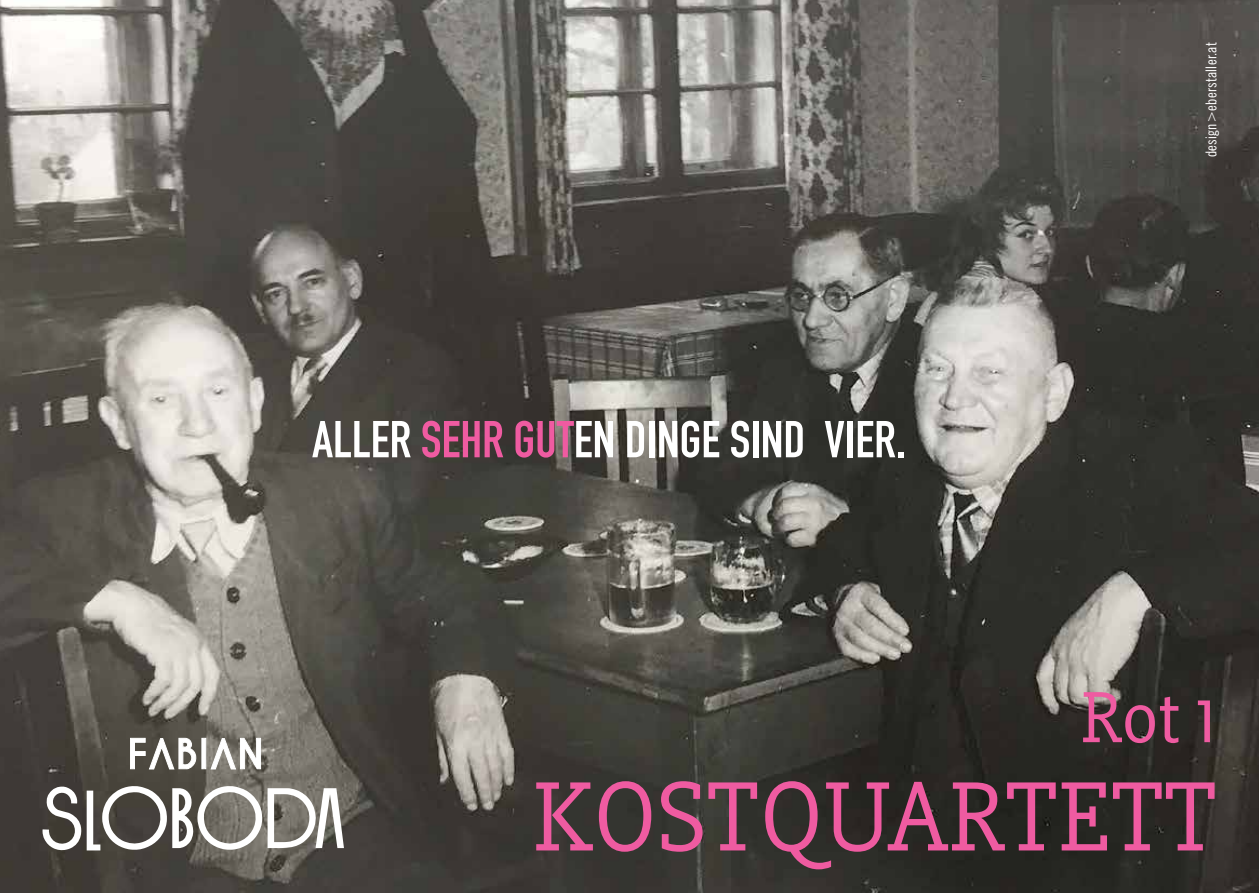
<style>
.page{position:relative;width:1259px;height:893px;background:#fff}
.page>*{position:absolute;margin:0;border:0;box-sizing:border-box;transform-origin:0 0}
.t1{font:102px "Slabo 27 px";color:#ef5ba1}
.t2{font:75px "Slabo 27 px";color:#ef5ba1}
.t3{font:700 51px "DIN Condensed";color:#fff}
.t4{font:condensed 15px "News Gothic BT";letter-spacing:.02em;color:#fff}
.s1{color:#ef5ba1}
</style>
<div class="page">
<img style="left:0;top:0;width:1259px;height:893px">
<svg style="left:43px;top:786px;width:38px;height:65px"></svg>
<svg style="left:87px;top:786px;width:257px;height:64px"></svg>
<svg style="left:130px;top:738px;width:131px;height:32px"></svg>
<p class="t3" style="left:312px;top:409px;width:595px">ALLER <span class="s1">SEHR GUT</span>EN DINGE SIND VIER.</p>
<p class="t4" style="left:1202px;top:157px;width:116px;rotate:-90deg">design&gt;eberstaller.at</p>
<h2 class="t2" style="left:1080px;top:674px;width:138px">Rot 1</h2>
<h1 class="t1" style="left:532px;top:757px;width:686px">KOSTQUARTETT</h1>
</div>
